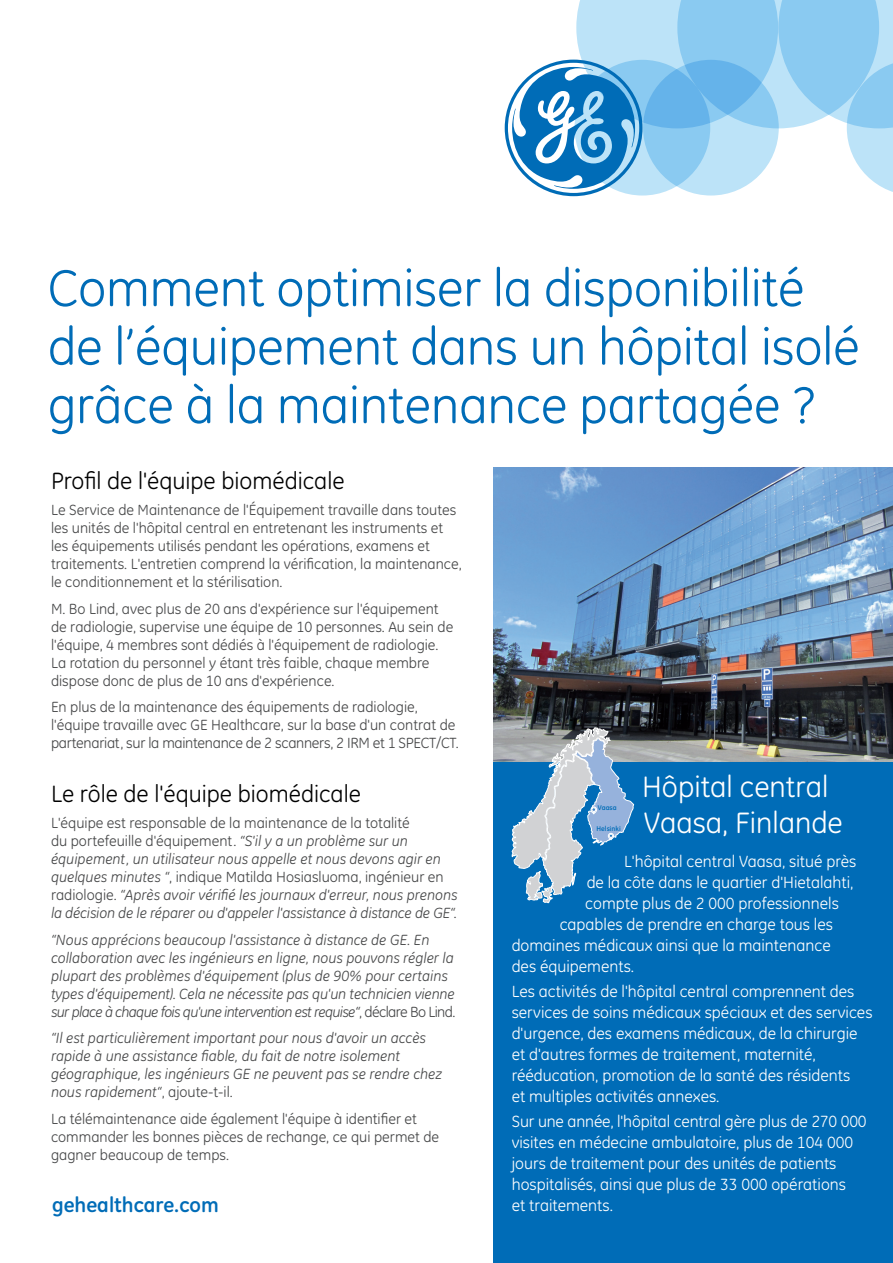
<style>
.page{position:relative;width:893px;height:1263px;background:#fff}
.page>*{position:absolute;margin:0;border:0;box-sizing:border-box;transform-origin:0 0}
.t1{font:52.5px/58.5px "GE Inspira";letter-spacing:-.005em;color:#006cb7}
.t2{font:30px/36px "GE Inspira";color:#fff}
.t3{font:24px "GE Inspira";color:#000}
.t4{font:700 21px "GE Inspira";color:#006cb7}
.t5{font:16.5px/21px "GE Inspira";color:#fff}
.t6{font:italic 15px/18px "GE Inspira";color:#464748}
.t7{font:15px/18px "GE Inspira";color:#464748}
.t8{font:700 7.05px "GE Inspira";color:#006cb7}
.s1{font-style:normal}
</style>
<div class="page">
<div style="left:493px;top:760px;width:400px;height:503px;background:#006cb7"></div>
<img style="left:493px;top:468px;width:400px;height:293px">
<svg style="left:505px;top:0;width:388px;height:196px"></svg>
<svg style="left:512px;top:727px;width:122px;height:176px"></svg>
<p class="t1" style="left:48px;top:259px;width:813px">Comment optimiser la disponibilité de ’l équipement dans un hôpital isolé grâce laà maintenance partagée ?</p>
<p class="t3" style="left:51px;top:466px;width:295px">Profil de 'l équipe biomédicale</p>
<p class="t7" style="left:51px;top:501px;width:412px">Le Service de Maintenance de 'l Équipement travaille dans toutes les unités de 'l hôpital central en entretenant les instruments et les équipements utilisés pendant les opérations, examens et traitements 'L. entretien comprend la vérification la, maintenance, le conditionnement et la stérilisation.</p>
<p class="t7" style="left:51px;top:599px;width:404px">M. Bo Lind, avec plus de 20 ans 'd expérience sur 'l équipement de radiologie, supervise une équipe de 10 personnes. Au sein de 'l équipe 4, membres sont dédiés 'là équipement de radiologie.<br>La rotation du personnel y étant très faible, chaque membre dispose donc de plus de 10 ans 'd expérience.</p>
<p class="t7" style="left:51px;top:698px;width:409px">En plus de la maintenance des équipements de radiologie,<br>'l équipe travaille avec GE Healthcare, sur la base 'd un contrat de partenariat, sur la maintenance de 2 scanners 2, IRM et 1 SPECT/CT.</p>
<p class="t3" style="left:51px;top:780px;width:311px">Le rôle de 'l équipe biomédicale</p>
<p class="t6" style="left:51px;top:814px;width:408px"><span class="s1">'L équipe est responsable de la maintenance de la totalité<br>du portefeuille 'd équipement</span> ayi l'S“<span class="s1">.</span> un problème sur un équipement, un utilisateur nous appelle et nous devons agir en quelques minutes <span class="s1">,</span>“ <span class="s1">indique Matilda Hosiasluoma, ingénieur en radiologie</span> “<span class="s1">.</span> Après avoir vérifié lesjournaux 'd erreur, nous prenons la décision de le réparer ou 'd appeler 'l assistance à distance de GE .”</p>
<p class="t6" style="left:51px;top:930px;width:406px">“Nous apprécions beaucoup 'l assistance à distance de GE. En collaboration avec les ingénieurs en ligne, nous pouvons régler la plupart des problèmes 'd équipement (plus de 90% pour certains types 'd équipement .) Cela ne nécessite pas qu'un technicien vienne sur place à chaque fois qu'une intervention est requise <span class="s1">,</span>“ <span class="s1">déclare Bo Lind.</span></p>
<p class="t6" style="left:51px;top:1029px;width:393px">I l“ est particulièrement important pour nous 'd avoir un accès rapide à une assistance fiable, du fait de notre isolement géographique, les ingénieurs GE ne peuvent pas se rendre chez nous rapidement <span class="s1">,</span>“ <span class="s1">ajoute .i l-t-</span></p>
<p class="t7" style="left:51px;top:1109px;width:390px">La télémaintenance aide également 'l équipe à identifier et commander les bonnes pièces de rechange, ce qui permet de gagner beaucoup de temps.</p>
<p class="t2" style="left:642px;top:769px;width:202px">Hôpital central<br>Vaasa, Finlande</p>
<p class="t5" style="left:624px;top:850px;width:234px">'L hôpital central Vaasa, situé près</p>
<p class="t5" style="left:587px;top:871px;width:268px">de la côte dans le quartier 'd Hietalahti,</p>
<p class="t5" style="left:585px;top:892px;width:255px">compte plus de 2 000 professionnels</p>
<p class="t5" style="left:560px;top:913px;width:275px">capables de prendre en charge tous les</p>
<p class="t5" style="left:512px;top:934px;width:321px">domaines médicaux ainsi que la maintenance</p>
<p class="t5" style="left:512px;top:955px;width:124px">des équipements.</p>
<p class="t5" style="left:512px;top:981px;width:362px">Les activités de 'l hôpital central comprennent des services de soins médicaux spéciaux et des services 'd urgence, des examens médicaux, de la chirurgie et 'd autres formes de traitement, maternité, rééducation, promotion de la santé des résidents<br>et multiples activités annexes.</p>
<p class="t5" style="left:512px;top:1111px;width:356px">Sur une année 'l, hôpital central gère plus de 270 000 visites en médecine ambulatoire, plus de 104 000 jours de traitement pour des unités de patients hospitalisés, ainsi que plus de 33 000 opérations<br>et traitements.</p>
<p class="t8" style="left:598px;top:803px;width:20px">Vaasa</p>
<p class="t8" style="left:597px;top:824px;width:26px">Helsinki</p>
<p class="t4" style="left:52px;top:1191px;width:168px">gehealthcare.com</p>
</div>
